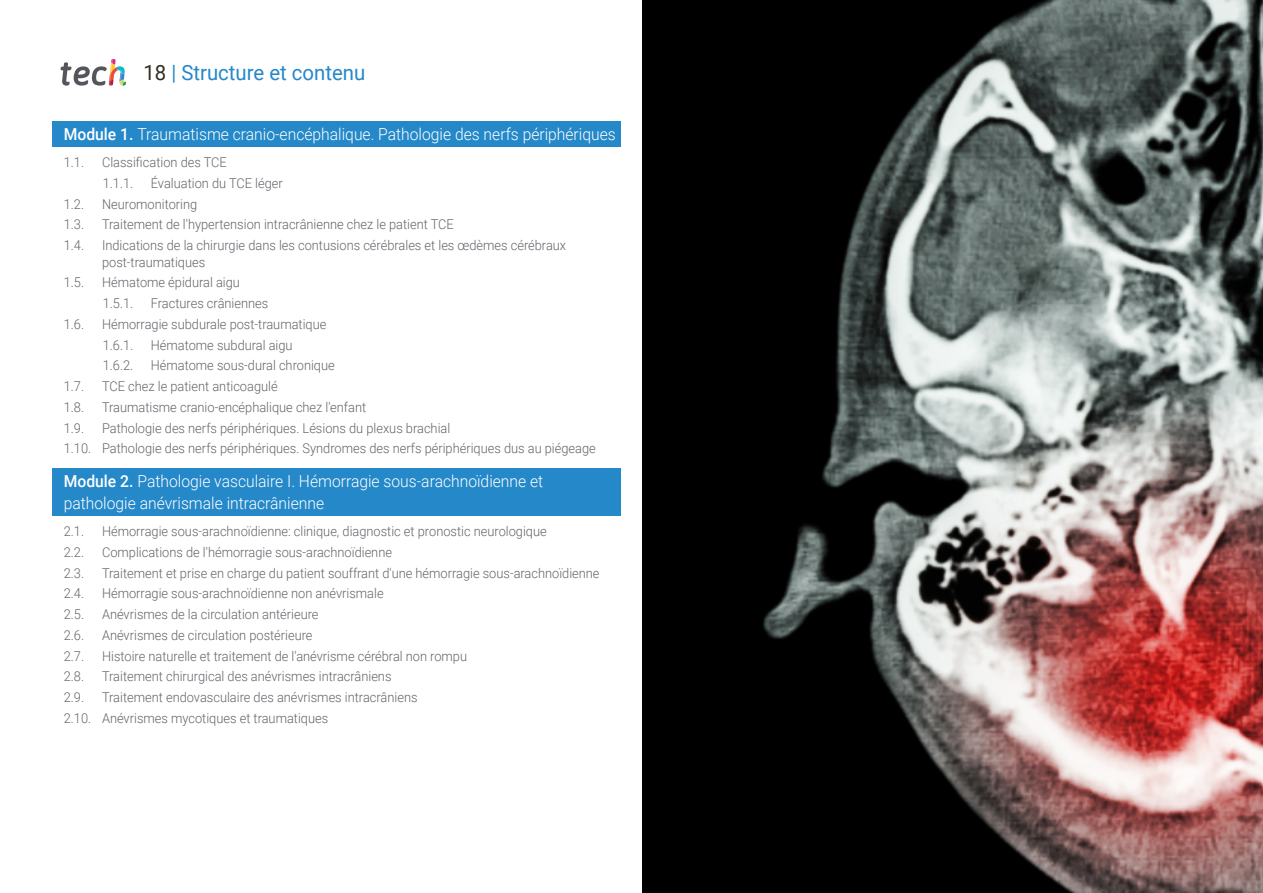
<style>
.page{position:relative;width:1263px;height:893px;background:#fff}
.page>*{position:absolute;margin:0;border:0;box-sizing:border-box;transform-origin:0 0}
.t1{font:21px "Roboto";color:#2488c9}
.t2{font:300 16.5px/22.5px "Roboto";color:#fff;scale:.95 1}
.t3{font:300 13.5px/20.7px "Roboto";color:#61646a;scale:.95 1}
.s1{color:#312e20}
.s2{font-weight:500}
</style>
<div class="page">
<img style="left:642px;top:0;width:621px;height:893px">
<svg style="left:61px;top:59px;width:65px;height:27px"></svg>
<div style="left:53px;top:121px;width:568px;height:25px;background:#2488c9"></div>
<div style="left:53px;top:468px;width:568px;height:47px;background:#2488c9"></div>
<h1 class="t1" style="left:144px;top:57px;width:223px"><span class="s1">18</span> | Structure et contenu</h1>
<p class="t2" style="left:64px;top:122px;width:583px"><span class="s2">Module 1.</span> Traumatisme cranio-encéphalique. Pathologie des nerfs périphériques</p>
<p class="t3" style="left:64px;top:151px;width:23px">1.1.</p>
<p class="t3" style="left:102px;top:151px;width:133px">Classification des TCE<br>1.1.1.</p>
<p class="t3" style="left:151px;top:172px;width:140px">Évaluation du TCE léger</p>
<p class="t3" style="left:64px;top:193px;width:23px">1.2.</p>
<p class="t3" style="left:102px;top:193px;width:102px">Neuromonitoring</p>
<p class="t3" style="left:64px;top:214px;width:23px">1.3.</p>
<p class="t3" style="left:102px;top:214px;width:372px">Traitement de l'hypertension intracrânienne chez le patient TCE</p>
<p class="t3" style="left:64px;top:234px;width:23px">1.4.</p>
<p class="t3" style="left:102px;top:237px;width:490px;line-height:16.5px">Indications de la chirurgie dans les contusions cérébrales et les œdèmes cérébraux post-traumatiques</p>
<p class="t3" style="left:64px;top:272px;width:23px">1.5.</p>
<p class="t3" style="left:102px;top:272px;width:147px">Hématome épidural aigu<br>1.5.1.</p>
<p class="t3" style="left:151px;top:292px;width:125px">Fractures crâniennes</p>
<p class="t3" style="left:64px;top:313px;width:23px">1.6.</p>
<p class="t3" style="left:102px;top:313px;width:238px">Hémorragie subdurale post-traumatique<br>1.6.1.</p>
<p class="t3" style="left:151px;top:334px;width:151px">Hématome subdural aigu</p>
<p class="t3" style="left:103px;top:355px;width:34px">1.6.2.</p>
<p class="t3" style="left:151px;top:355px;width:195px">Hématome sous-dural chronique</p>
<p class="t3" style="left:64px;top:375px;width:23px">1.7.</p>
<p class="t3" style="left:102px;top:375px;width:186px">TCE chez le patient anticoagulé</p>
<p class="t3" style="left:64px;top:396px;width:23px">1.8.</p>
<p class="t3" style="left:102px;top:396px;width:280px">Traumatisme cranio-encéphalique chez l'enfant</p>
<p class="t3" style="left:64px;top:417px;width:23px">1.9.</p>
<p class="t3" style="left:64px;top:417px;width:562px;text-indent:38px">Pathologie des nerfs périphériques. Lésions du plexus brachial<br>1.10. Pathologie des nerfs périphériques. Syndromes des nerfs périphériques dus au piégeage</p>
<p class="t2" style="left:64px;top:469px;width:506px"><span class="s2">Module 2.</span> Pathologie vasculaire I. Hémorragie sous-arachnoïdienne et pathologie anévrismale intracrânienne</p>
<p class="t3" style="left:64px;top:520px;width:23px">2.1.</p>
<p class="t3" style="left:102px;top:520px;width:470px">Hémorragie sous-arachnoïdienne: clinique, diagnostic et pronostic neurologique</p>
<p class="t3" style="left:64px;top:541px;width:23px">2.2.</p>
<p class="t3" style="left:102px;top:541px;width:307px">Complications de l'hémorragie sous-arachnoïdienne</p>
<p class="t3" style="left:64px;top:562px;width:23px">2.3.</p>
<p class="t3" style="left:102px;top:562px;width:525px">Traitement et prise en charge du patient souffrant d'une hémorragie sous-arachnoïdienne</p>
<p class="t3" style="left:64px;top:583px;width:23px">2.4.</p>
<p class="t3" style="left:102px;top:583px;width:298px">Hémorragie sous-arachnoïdienne non anévrismale</p>
<p class="t3" style="left:64px;top:603px;width:23px">2.5.</p>
<p class="t3" style="left:102px;top:603px;width:229px">Anévrismes de la circulation antérieure</p>
<p class="t3" style="left:64px;top:624px;width:23px">2.6.</p>
<p class="t3" style="left:102px;top:624px;width:223px">Anévrismes de circulation postérieure</p>
<p class="t3" style="left:64px;top:645px;width:23px">2.7.</p>
<p class="t3" style="left:102px;top:645px;width:386px">Histoire naturelle et traitement de l'anévrisme cérébral non rompu</p>
<p class="t3" style="left:64px;top:666px;width:23px">2.8.</p>
<p class="t3" style="left:102px;top:666px;width:306px">Traitement chirurgical des anévrismes intracrâniens</p>
<p class="t3" style="left:64px;top:686px;width:23px">2.9.</p>
<p class="t3" style="left:64px;top:686px;width:374px;text-indent:38px">Traitement endovasculaire des anévrismes intracrâniens<br>2.10. Anévrismes mycotiques et traumatiques</p>
</div>
